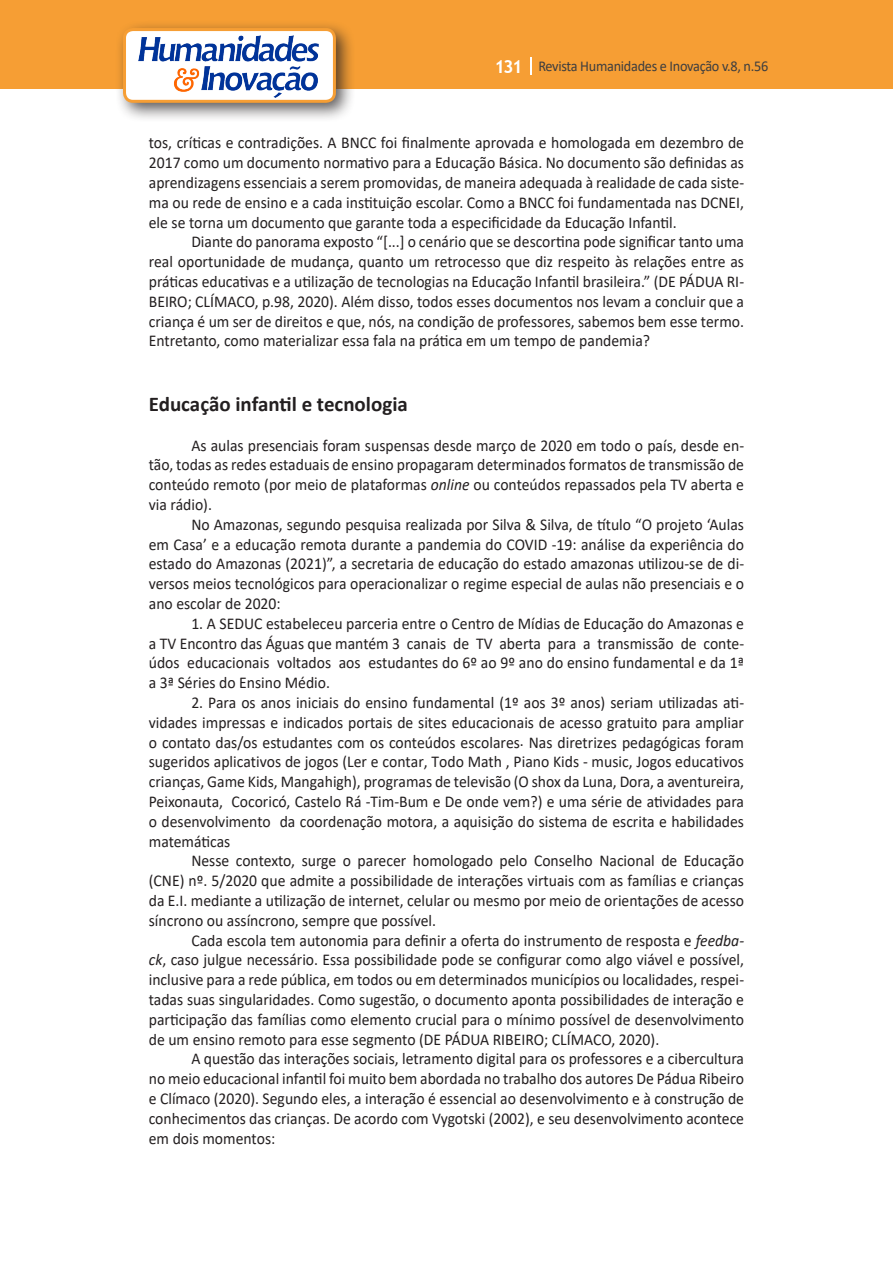
<style>
.page{position:relative;width:893px;height:1263px;background:#fff}
.page>*{position:absolute;margin:0;border:0;box-sizing:border-box;transform-origin:0 0}
.Titulo_2{font:700 21px "Calibri";color:#231f20}
.Texto{font:16.5px/19.8px "Calibri";color:#231f20;text-align:justify;scale:.95 1}
.t1{font:15px "Calibri";letter-spacing:-.02em;color:#3e3e3f;scale:.95 1}
.s1{font-family:"Trebuchet MS";font-weight:700;font-size:18px;color:#fff}
.s2{font-style:italic}
</style>
<div class="page">
<div style="left:0;top:0;width:893px;height:88px;background:#f69e34"></div>
<svg style="left:530px;top:57px;width:2px;height:18px"></svg>
<div style="left:115px;top:20px;width:241px;height:103px;background:#231f20;opacity:.75"></div>
<div style="left:125px;top:30px;width:209px;height:71px;background:#fff;border-radius:9px"></div>
<img style="left:138px;top:35px;width:181px;height:62px">
<div style="left:123px;top:28px;width:213px;height:75px;border:3px solid #f69e34;border-radius:9px"></div>
<p class="t1" style="left:495px;top:56px;width:290px"><span class="s1">131</span> Revista Humanidades e Inovação v.8, n.56</p>
<p class="Texto" style="left:149px;top:133px;width:628px">tos, críticas e contradições. A BNCC foi finalmente aprovada e homologada em dezembro de 2017 como um documento normativo para a Educação Básica. No documento são definidas as aprendizagens essenciais a serem promovidas, de maneira adequada à realidade de cada siste&shy;ma ou rede de ensino e a cada instituição escolar. Como a BNCC foi fundamentada nas DCNEI, ele se torna um documento que garante toda a especificidade da Educação Infantil.</p>
<p class="Texto" style="left:149px;top:232px;width:628px;text-indent:43px">Diante do panorama exposto “[...] o cenário que se descortina pode significar tanto uma real oportunidade de mudança, quanto um retrocesso que diz respeito às relações entre as práticas educativas e a utilização de tecnologias na Educação Infantil brasileira.” (DE PÁDUA RI-BEIRO; CLÍMACO, p.98, 2020). Além disso, todos esses documentos nos levam a concluir que a criança é um ser de direitos e que, nós, na condição de professores, sabemos bem esse termo.<br>Entretanto, como materializar essa fala na prática em um tempo de pandemia?</p>
<p class="Titulo_2" style="left:149px;top:389px;width:261px">Educação infantil e tecnologia</p>
<p class="Texto" style="left:149px;top:435px;width:628px;text-indent:43px">As aulas presenciais foram suspensas desde março de 2020 em todo o país, desde en&shy;tão, todas as redes estaduais de ensino propagaram determinados formatos de transmissão de conteúdo remoto (por meio de plataformas <span class="s2">online</span> ou conteúdos repassados pela TV aberta e via rádio).</p>
<p class="Texto" style="left:149px;top:514px;width:628px;text-indent:43px">No Amazonas, segundo pesquisa realizada por Silva &amp; Silva, de título “O projeto ‘Aulas em Casa’ e a educação remota durante a pandemia do COVID -19: análise da experiência do estado do Amazonas (2021)”, a secretaria de educação do estado amazonas utilizou-se de di&shy;versos meios tecnológicos para operacionalizar o regime especial de aulas não presenciais e o ano escolar de 2020:</p>
<p class="Texto" style="left:149px;top:613px;width:628px;text-indent:43px">1. A SEDUC estabeleceu parceria entre o Centro de Mídias de Educação do Amazonas e a TV Encontro das Águas que mantém 3 canais de TV aberta para a transmissão de conte&shy;údos educacionais voltados aos estudantes do 6º ao 9º ano do ensino fundamental e da 1ª a 3ª Séries do Ensino Médio.</p>
<p class="Texto" style="left:149px;top:692px;width:628px;text-indent:43px">2. Para os anos iniciais do ensino fundamental (1º aos 3º anos) seriam utilizadas ati&shy;vidades impressas e indicados portais de sites educacionais de acesso gratuito para ampliar o contato das/os estudantes com os conteúdos escolares. Nas diretrizes pedagógicas foram sugeridos aplicativos de jogos (Ler e contar, Todo Math , Piano Kids - music, Jogos educativos crianças, Game Kids, Mangahigh), programas de televisão (O shox da Luna, Dora, a aventureira, Peixonauta, Cocoricó, Castelo Rá -Tim-Bum e De onde vem?) e uma série de atividades para o desenvolvimento da coordenação motora, a aquisição do sistema de escrita e habilidades matemáticas</p>
<p class="Texto" style="left:149px;top:850px;width:628px;text-indent:43px">Nesse contexto, surge o parecer homologado pelo Conselho Nacional de Educação (CNE) nº. 5/2020 que admite a possibilidade de interações virtuais com as famílias e crianças da E.I. mediante a utilização de internet, celular ou mesmo por meio de orientações de acesso síncrono ou assíncrono, sempre que possível.</p>
<p class="Texto" style="left:149px;top:930px;width:628px;text-indent:43px">Cada escola tem autonomia para definir a oferta do instrumento de resposta e <span class="s2">feedba&shy;ck</span>, caso julgue necessário. Essa possibilidade pode se configurar como algo viável e possível, inclusive para a rede pública, em todos ou em determinados municípios ou localidades, respei&shy;tadas suas singularidades. Como sugestão, o documento aponta possibilidades de interação e participação das famílias como elemento crucial para o mínimo possível de desenvolvimento de um ensino remoto para esse segmento (DE PÁDUA RIBEIRO; CLÍMACO, 2020).</p>
<p class="Texto" style="left:149px;top:1048px;width:628px;text-indent:43px">A questão das interações sociais, letramento digital para os professores e a cibercultura no meio educacional infantil foi muito bem abordada no trabalho dos autores De Pádua Ribeiro e Clímaco (2020). Segundo eles, a interação é essencial ao desenvolvimento e à construção de conhecimentos das crianças. De acordo com Vygotski (2002), e seu desenvolvimento acontece em dois momentos:</p>
</div>
